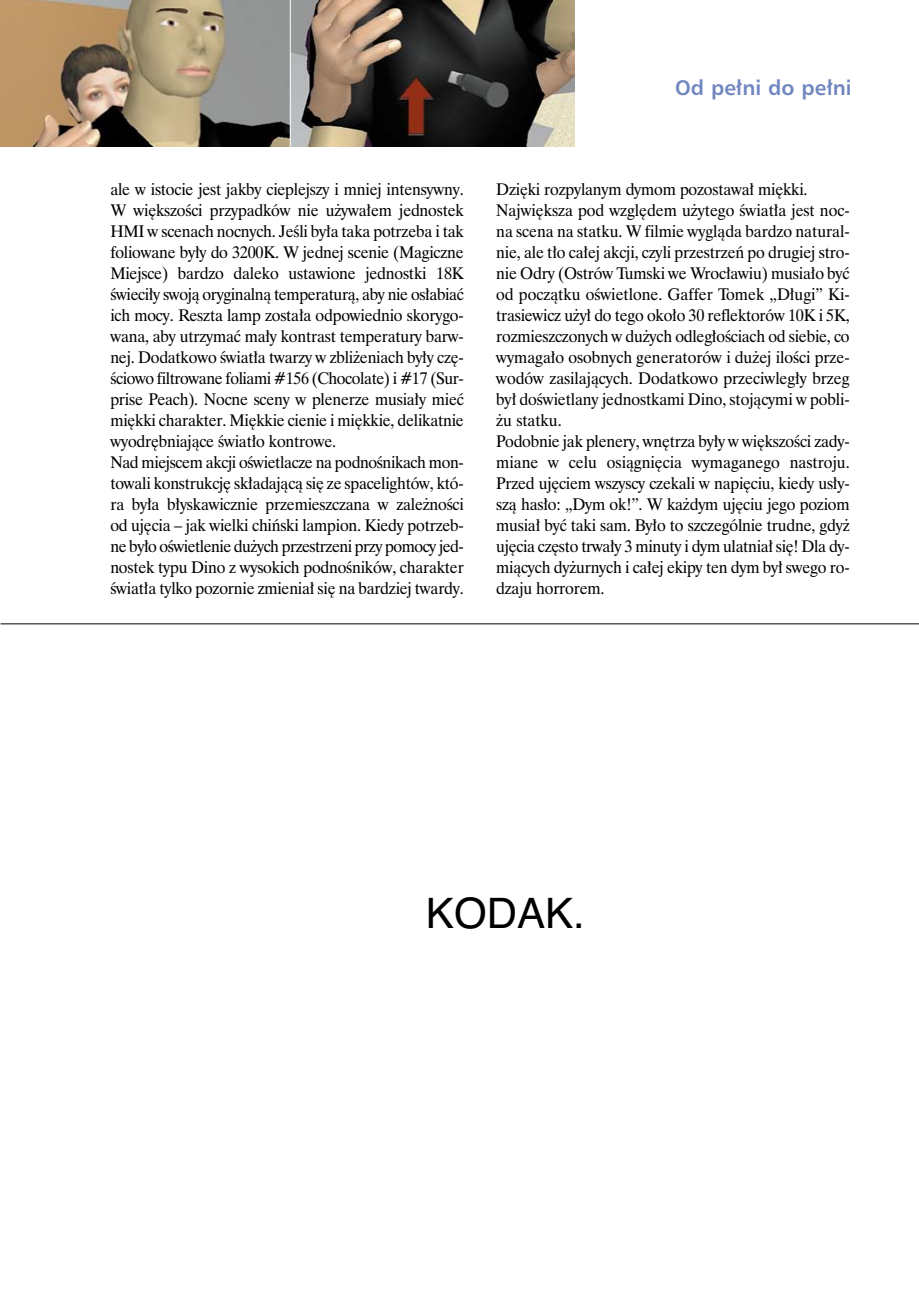
<style>
.page{position:relative;width:919px;height:1305px;background:#fff}
.page>*{position:absolute;margin:0;border:0;box-sizing:border-box;transform-origin:0 0}
.t1{font:42px "Helvetica";color:#000}
.t2{font:700 21px "Humanist Triple Seven PL";color:#7287c0}
.t3{font:16.8px/21px "Dutch 801 PL";letter-spacing:-.015em;color:#000;scale:.96 1}
</style>
<div class="page">
<hr style="left:1px;top:623px;width:917px;height:1px;background:#000">
<img style="left:1px;top:0;width:573px;height:147px">
<svg style="left:291px;top:0;width:283px;height:146px;background:#5b5147"></svg>
<hr style="left:290px;top:0;width:1px;height:149px;background:#fff">
<p class="t2" style="left:674px;top:77px;width:178px">Od pe∏ni do pe∏ni</p>
<p class="t3" style="left:110px;top:180px;width:369px">ale w istocie jest jakby cieplejszy i mniej intensywny.<br>W wi´kszoÊci przypadków nie u˝ywa∏em jednostek HMI w scenach nocnych. JeÊli by∏a taka potrzeba i tak foliowane by∏y do 3200K. W jednej scenie (Magiczne Miejsce) bardzo daleko ustawione jednostki 18K Êwieci∏y swojà oryginalnà temperaturà, aby nie os∏abiaç ich mocy. Reszta lamp zosta∏a odpowiednio skorygo&shy;wana, aby utrzymaç ma∏y kontrast temperatury barw&shy;nej. Dodatkowo Êwiat∏a twarzy w zbli˝eniach by∏y cz´- Êciowo filtrowane foliami #156 (Chocolate) i #17 (Sur&shy;prise Peach). Nocne sceny w plenerze musia∏y mieç mi´kki charakter. Mi´kkie cienie i mi´kkie, delikatnie wyodr´bniajàce Êwiat∏o kontrowe.<br>Nad miejscem akcji oÊwietlacze na podnoÊnikach mon&shy;towali konstrukcj´ sk∏adajàcà si´ ze spacelightów, któ&shy;ra by∏a b∏yskawicznie przemieszczana w zale˝noÊci od uj´cia – jak wielki chiƒski lampion. Kiedy potrzeb&shy;ne by∏o oÊwietlenie du˝ych przestrzeni przy pomocy jed&shy;nostek typu Dino z wysokich podnoÊników, charakter Êwiat∏a tylko pozornie zmienia∏ si´ na bardziej twardy.</p>
<p class="t3" style="left:496px;top:180px;width:369px">Dzi´ki rozpylanym dymom pozostawa∏ mi´kki.<br>Najwi´ksza pod wzgl´dem u˝ytego Êwiat∏a jest noc&shy;na scena na statku. W filmie wyglàda bardzo natural&shy;nie, ale t∏o ca∏ej akcji, czyli przestrzeƒ po drugiej stro&shy;nie Odry (Ostrów Tumski we Wroc∏awiu) musia∏o byç od poczàtku oÊwietlone. Gaffer Tomek „D∏ugi” Ki&shy;trasiewicz u˝y∏ do tego oko∏o 30 reflektorów 10K i 5K, rozmieszczonych w du˝ych odleg∏oÊciach od siebie, co wymaga∏o osobnych generatorów i du˝ej iloÊci prze&shy;wodów zasilajàcych. Dodatkowo przeciwleg∏y brzeg by∏ doÊwietlany jednostkami Dino, stojàcymi w pobli-˝u statku.<br>Podobnie jak plenery, wn´trza by∏y w wi´kszoÊci zady&shy;miane w celu osiàgni´cia wymaganego nastroju.<br>Przed uj´ciem wszyscy czekali w napi´ciu, kiedy us∏y&shy;szà has∏o: „Dym ok!”. W ka˝dym uj´ciu jego poziom musia∏ byç taki sam. By∏o to szczególnie trudne, gdy˝ uj´cia cz´sto trwa∏y 3 minuty i dym ulatnia∏ si´! Dla dy&shy;miàcych dy˝urnych i ca∏ej ekipy ten dym by∏ swego ro&shy;dzaju horrorem.</p>
<h1 class="t1" style="left:426px;top:897px;width:160px">KODAK.</h1>
</div>
